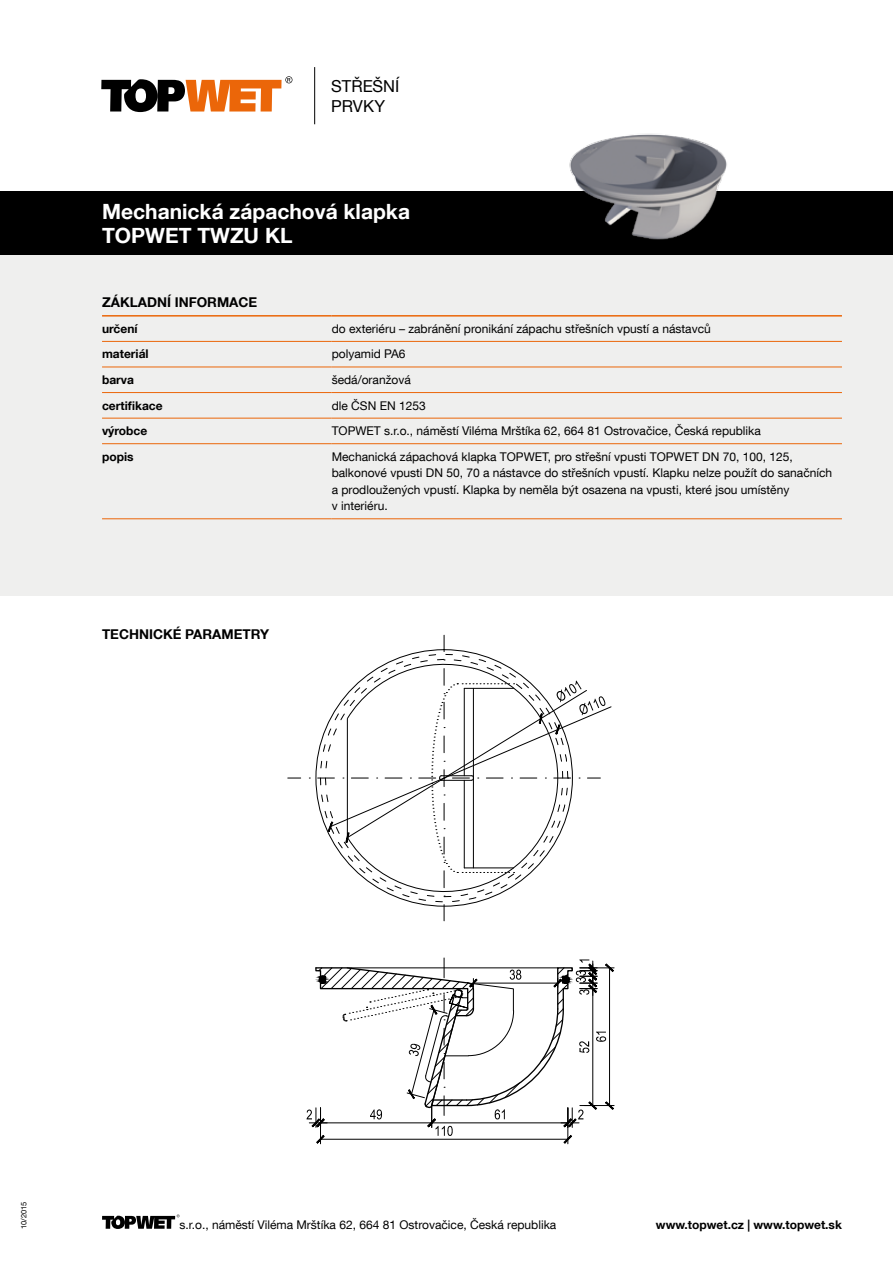
<style>
.page{position:relative;width:893px;height:1263px;background:#fff}
.page>*{position:absolute;margin:0;border:0;box-sizing:border-box;transform-origin:0 0}
.t1{font:700 21px/24px "Helvetica Neue LT Com";color:#fff}
.t2{font:16.5px/19.8px "Helvetica Neue LT Com";color:#000}
.t3{font:700 13.5px "Helvetica Neue LT Com";color:#000}
.t4{font:12px/16.5px "Helvetica Neue LT Com";color:#000}
.t5{font:700 12px "Helvetica Neue LT Com";color:#000}
.t6{font:7.5px "Helvetica Neue LT Com";color:#000}
</style>
<div class="page">
<div style="left:0;top:255px;width:893px;height:340px;background:#efefee"></div>
<div style="left:0;top:191px;width:893px;height:64px;background:#000"></div>
<svg style="left:101px;top:76px;width:191px;height:36px"></svg>
<hr style="left:314px;top:67px;width:1px;height:57px;background:#000">
<svg style="left:102px;top:1214px;width:78px;height:15px"></svg>
<hr style="left:102px;top:341px;width:230px;height:1px;background:#eb6609">
<hr style="left:332px;top:341px;width:510px;height:1px;background:#eb6609">
<hr style="left:102px;top:367px;width:230px;height:1px;background:#eb6609">
<hr style="left:332px;top:367px;width:510px;height:1px;background:#eb6609">
<hr style="left:102px;top:392px;width:230px;height:1px;background:#eb6609">
<hr style="left:332px;top:392px;width:510px;height:1px;background:#eb6609">
<hr style="left:102px;top:418px;width:230px;height:1px;background:#eb6609">
<hr style="left:332px;top:418px;width:510px;height:1px;background:#eb6609">
<hr style="left:102px;top:443px;width:230px;height:1px;background:#eb6609">
<hr style="left:332px;top:443px;width:510px;height:1px;background:#eb6609">
<hr style="left:102px;top:315px;width:230px;height:2px;background:#eb6609">
<hr style="left:332px;top:315px;width:510px;height:2px;background:#eb6609">
<hr style="left:102px;top:518px;width:230px;height:1px;background:#eb6609">
<hr style="left:332px;top:518px;width:510px;height:1px;background:#eb6609">
<svg style="left:288px;top:634px;width:327px;height:511px"></svg>
<img style="left:569px;top:133px;width:158px;height:107px">
<h2 class="t2" style="left:331px;top:76px;width:70px">Střešní prvky</h2>
<h1 class="t1" style="left:102px;top:199px;width:309px">Mechanická zápachová klapka<br>TOPWET TWZU KL</h1>
<p class="t3" style="left:102px;top:294px;width:155px">Základní informace</p>
<p class="t5" style="left:102px;top:321px;width:37px">určení</p>
<p class="t4" style="left:332px;top:320px;width:381px">do exteriéru – zabránění pronikání zápachu střešních vpustí a nástavců</p>
<p class="t5" style="left:102px;top:347px;width:48px">materiál</p>
<p class="t4" style="left:332px;top:346px;width:75px">polyamid PA6</p>
<p class="t5" style="left:102px;top:372px;width:34px">barva</p>
<p class="t4" style="left:332px;top:371px;width:81px">šedá/oranžová</p>
<p class="t5" style="left:102px;top:398px;width:62px">certifikace</p>
<p class="t4" style="left:332px;top:397px;width:96px">dle ČSN EN 1253</p>
<p class="t5" style="left:102px;top:423px;width:47px">výrobce</p>
<p class="t4" style="left:332px;top:422px;width:431px">TOPWET s.r.o., náměstí Viléma Mrštíka 62, 664 81 Ostrovačice, Česká republika</p>
<p class="t5" style="left:102px;top:449px;width:33px">popis</p>
<p class="t4" style="left:332px;top:448px;width:502px">Mechanická zápachová klapka TOPWET, pro střešní vpusti TOPWET DN 70, 100, 125, balkonové vpusti DN 50, 70 a nástavce do střešních vpustí. Klapku nelze použít do sanačních a prodloužených vpustí. Klapka by neměla být osazena na vpusti, které jsou umístěny<br>v interiéru.</p>
<p class="t3" style="left:102px;top:626px;width:130px">Technické paramet</p>
<p class="t3" style="left:251px;top:626px;width:20px">ry</p>
<p class="t6" style="left:19px;top:1229px;width:29px;rotate:-90deg">10/2015</p>
<p class="t4" style="left:180px;top:1216px;width:378px">s.r.o., náměstí Viléma Mrštíka 62, 664 81 Ostrovačice, Česká republika</p>
<p class="t5" style="left:656px;top:1217px;width:187px">www.topwet.cz | www.topwet.sk</p>
</div>
